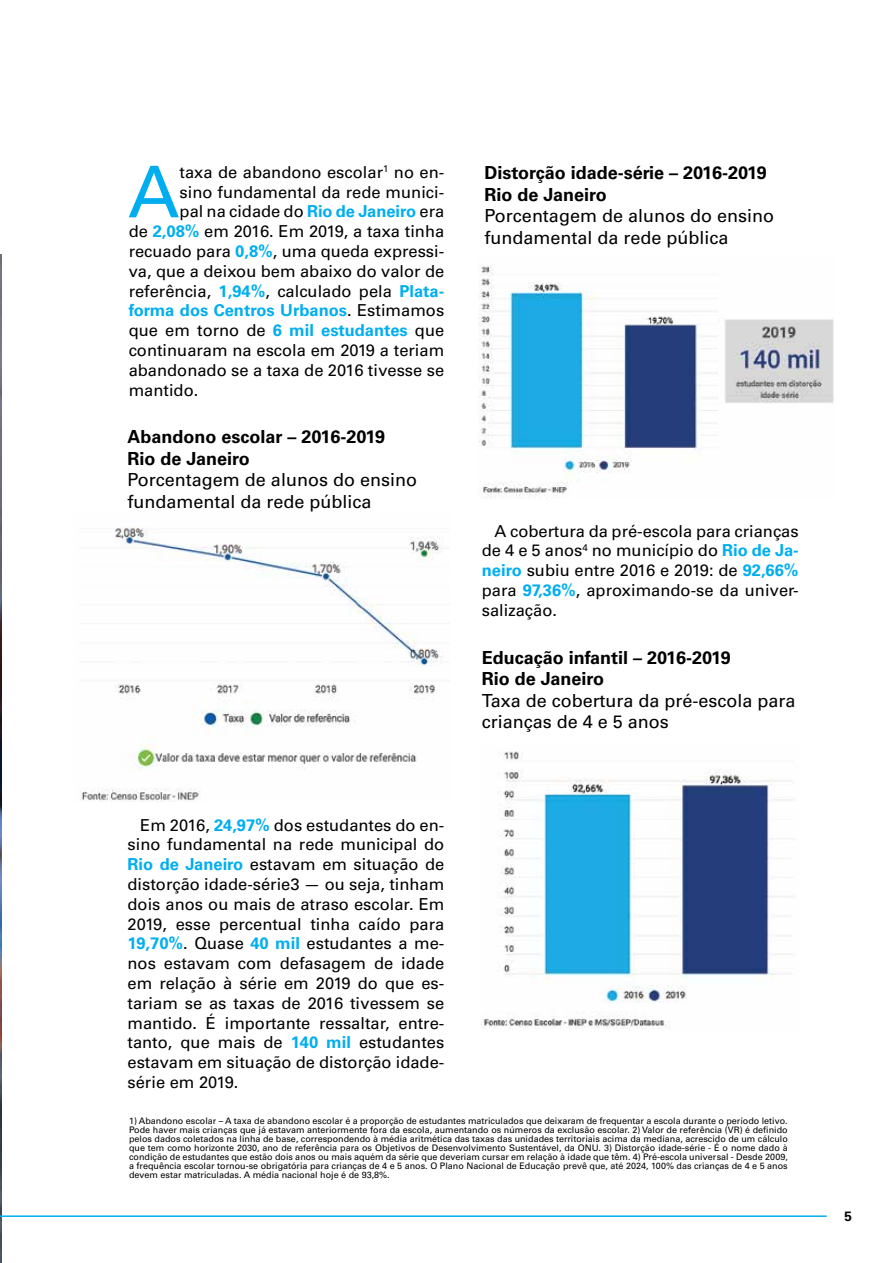
<style>
.page{position:relative;width:893px;height:1263px;background:#fff}
.page>*{position:absolute;margin:0;border:0;box-sizing:border-box;transform-origin:0 0}
.t1{font:71.4px "Univers LT Std";color:#00aeef}
.t2{font:18px/21.6px "Univers LT Std";color:#000}
.t3{font:700 18px/21.6px "Univers LT Std";color:#000}
.t4{font:16.5px/19.8px "Univers LT Std";color:#000;text-align:justify}
.t5{font:700 16.5px "Univers LT Std";color:#00aeef}
.t6{font:700 13.5px "Univers LT Std";color:#000}
.t7{font:9px/9px "Univers LT Std";color:#000;text-align:justify}
.s1{font-weight:700;color:#00aeef}
.s2{font-weight:400;color:#000}
</style>
<div class="page">
<img style="left:0;top:254px;width:1px;height:1009px">
<img style="left:478px;top:266px;width:356px;height:232px">
<img style="left:482px;top:751px;width:310px;height:278px">
<img style="left:81px;top:527px;width:363px;height:274px">
<hr style="left:0;top:1215px;width:827px;height:2px;background:#00aeef">
<h1 class="t1" style="left:128px;top:150px;width:53px">A</h1>
<p class="t4" style="left:180px;top:162px;width:266px">taxa de abandono escolar<sup>1</sup> no en-</p>
<p class="t4" style="left:180px;top:182px;width:266px">sino fundamental da rede munici-</p>
<p class="t4" style="left:180px;top:202px;width:266px">pal na cidade do <span class="s1">Rio de Janeiro</span> era</p>
<p class="t4" style="left:129px;top:221px;width:317px">de <span class="s1">2,08%</span> em 2016. Em 2019, a taxa tinha</p>
<p class="t4" style="left:129px;top:241px;width:317px">recuado para <span class="s1">0,8%</span>, uma queda expressi-</p>
<p class="t4" style="left:129px;top:261px;width:317px">va, que a deixou bem abaixo do valor de</p>
<p class="t4" style="left:129px;top:281px;width:317px">referência, <span class="s1">1,94%</span>, calculado pela <span class="s1">Plata-</span></p>
<p class="t5" style="left:129px;top:301px;width:317px">forma dos Centros Urbanos<span class="s2">. Estimamos</span></p>
<p class="t4" style="left:129px;top:320px;width:317px">que em torno de <span class="s1">6 mil estudantes</span> que</p>
<p class="t4" style="left:129px;top:340px;width:317px">continuaram na escola em 2019 a teriam</p>
<p class="t4" style="left:129px;top:360px;width:317px">abandonado se a taxa de 2016 tivesse se</p>
<p class="t4" style="left:129px;top:380px;width:71px">mantido.</p>
<p class="t3" style="left:127px;top:426px;width:259px">Abandono escolar – 2016-2019<br>Rio de Janeiro</p>
<p class="t2" style="left:127px;top:469px;width:291px">Porcentagem de alunos do ensino fundamental da rede pública</p>
<p class="t4" style="left:128px;top:815px;width:318px;text-indent:13px">Em 2016, <span class="s1">24,97%</span> dos estudantes do en&shy;sino fundamental na rede municipal do <span class="s1">Rio de Janeiro</span> estavam em situação de distorção idade-série3 — ou seja, tinham dois anos ou mais de atraso escolar. Em 2019, esse percentual tinha caído para <span class="s1">19,70%</span>. Quase <span class="s1">40 mil</span> estudantes a me&shy;nos estavam com defasagem de idade em relação à série em 2019 do que es&shy;tariam se as taxas de 2016 tivessem se mantido. É importante ressaltar, entre&shy;tanto, que mais de <span class="s1">140 mil</span> estudantes estavam em situação de distorção idade&shy;série em 2019.</p>
<p class="t3" style="left:484px;top:162px;width:284px">Distorção idade-série – 2016-2019<br>Rio de Janeiro</p>
<p class="t2" style="left:484px;top:205px;width:291px">Porcentagem de alunos do ensino fundamental da rede pública</p>
<p class="t4" style="left:482px;top:521px;width:318px;text-indent:13px">A cobertura da pré-escola para crianças de 4 e 5 anos<sup>4</sup> no município do <span class="s1">Rio de Ja&shy;neiro</span> subiu entre 2016 e 2019: de <span class="s1">92,66% </span>para <span class="s1">97,36%</span>, aproximando-se da univer&shy;salização.</p>
<p class="t3" style="left:482px;top:647px;width:251px">Educação infantil – 2016-2019<br>Rio de Janeiro</p>
<p class="t2" style="left:482px;top:690px;width:315px">Taxa de cobertura da pré-escola para crianças de 4 e 5 anos</p>
<p class="t7" style="left:129px;top:1116px;width:660px">1) Abandono escolar – A taxa de abandono escolar é a proporção de estudantes matriculados que deixaram de frequentar a escola durante o período letivo.<br>Pode haver mais crianças que já estavam anteriormente fora da escola, aumentando os números da exclusão escolar. 2) Valor de referência (VR) é definido pelos dados coletados na linha de base, correspondendo à média aritmética das taxas das unidades territoriais acima da mediana, acrescido de um cálculo que tem como horizonte 2030, ano de referência para os Objetivos de Desenvolvimento Sustentável, da ONU. 3) Distorção idade-série - É o nome dado à condição de estudantes que estão dois anos ou mais aquém da série que deveriam cursar em relação à idade que têm. 4) Pré-escola universal - Desde 2009, a frequência escolar tornou-se obrigatória para crianças de 4 e 5 anos. O Plano Nacional de Educação prevê que, até 2024, 100% das crianças de 4 e 5 anos devem estar matriculadas. A média nacional hoje é de 93,8%.</p>
<p class="t6" style="left:844px;top:1209px;width:9px">5</p>
</div>
